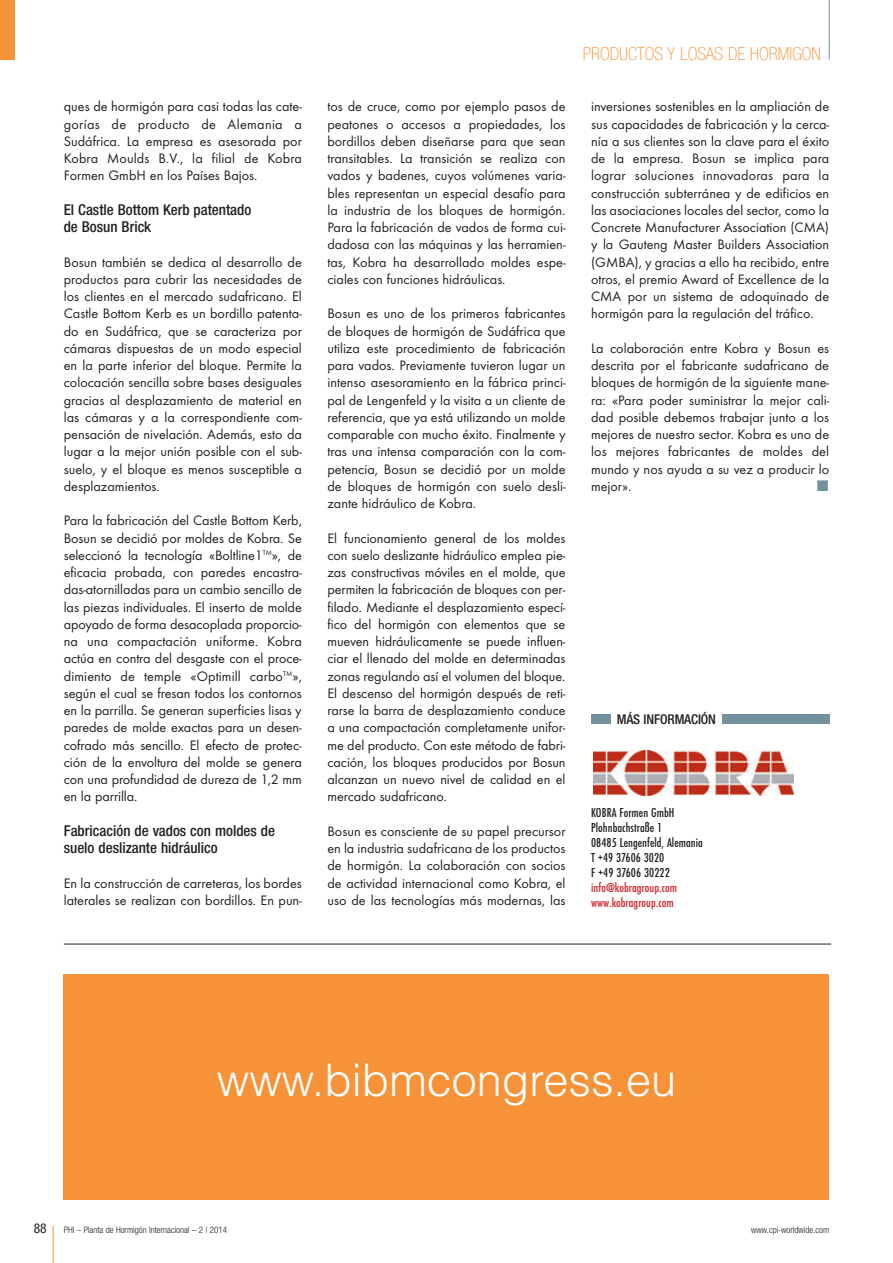
<style>
.page{position:relative;width:893px;height:1263px;background:#fff}
.page>*{position:absolute;margin:0;border:0;box-sizing:border-box;transform-origin:0 0}
.t1{font:300 45px "Helvetica";color:#fff}
.t2{font:100 condensed 18px "Helvetica Neue";color:#f69238}
.t3{font:500 condensed 15px/17.2px "Helvetica Neue";color:#231f20}
.t4{font:14.25px/17.2px "Futura T";color:#231f20;text-align:justify}
.t5{font:500 condensed 13.5px/15px "Futura T";letter-spacing:.005em;color:#231f20}
.t6{font:500 condensed 13.5px/15px "Futura T";letter-spacing:.005em;color:#d1232a}
.t7{font:500 condensed 13.5px "Helvetica Neue";letter-spacing:-.01em;color:#231f20}
.t8{font:condensed 13.5px "Helvetica Neue";color:#231f20}
.t9{font:300 condensed 9px "Helvetica Neue";color:#231f20}
</style>
<div class="page">
<hr style="left:53px;top:1226px;width:1px;height:37px;background:#f69238">
<hr style="left:829px;top:0;width:1px;height:60px;background:#73909f">
<div style="left:0;top:0;width:15px;height:60px;background:#f69238"></div>
<img style="left:593px;top:750px;width:200px;height:46px">
<div style="left:591px;top:714px;width:19px;height:10px;background:#73909f"></div>
<div style="left:722px;top:714px;width:107px;height:10px;background:#73909f"></div>
<div style="left:64px;top:974px;width:765px;height:225px;background:#f69238"></div>
<hr style="left:64px;top:944px;width:767px;height:1px;background:#231f20">
<p class="t4" style="left:64px;top:98px;width:240px">ques de hormigón para casi todas las cate&shy;gorías de producto de Alemania a Sudáfrica. La empresa es asesorada por Kobra Moulds B.V., la filial de Kobra Formen GmbH en los Países Bajos.</p>
<p class="t3" style="left:64px;top:201px;width:189px">El Castle Bottom Kerb patentado de Bosun Brick</p>
<p class="t4" style="left:64px;top:253px;width:240px">Bosun también se dedica al desarrollo de productos para cubrir las necesidades de los clientes en el mercado sudafricano. El Castle Bottom Kerb es un bordillo patenta&shy;do en Sudáfrica, que se caracteriza por cámaras dispuestas de un modo especial en la parte inferior del bloque. Permite la colocación sencilla sobre bases desiguales gracias al desplazamiento de material en las cámaras y a la correspondiente com&shy;pensación de nivelación. Además, esto da lugar a la mejor unión posible con el sub&shy;suelo, y el bloque es menos susceptible a desplazamientos.</p>
<p class="t4" style="left:64px;top:512px;width:240px">Para la fabricación del Castle Bottom Kerb, Bosun se decidió por moldes de Kobra. Se seleccionó la tecnología «Boltline1<sup>TM</sup>», de eficacia probada, con paredes encastra&shy;das-atornilladas para un cambio sencillo de las piezas individuales. El inserto de molde apoyado de forma desacoplada proporcio&shy;na una compactación uniforme. Kobra actúa en contra del desgaste con el proce&shy;dimiento de temple «Optimill carbo<sup>TM</sup>», según el cual se fresan todos los contornos en la parrilla. Se generan superficies lisas y paredes de molde exactas para un desen&shy;cofrado más sencillo. El efecto de protec&shy;ción de la envoltura del molde se genera con una profundidad de dureza de 1,2 mm en la parrilla.</p>
<p class="t3" style="left:64px;top:822px;width:213px">Fabricación de vados con moldes de suelo deslizante hidráulico</p>
<p class="t4" style="left:64px;top:874px;width:240px">En la construcción de carreteras, los bordes laterales se realizan con bordillos. En pun-</p>
<p class="t4" style="left:327px;top:98px;width:240px">tos de cruce, como por ejemplo pasos de peatones o accesos a propiedades, los bordillos deben diseñarse para que sean transitables. La transición se realiza con vados y badenes, cuyos volúmenes varia&shy;bles representan un especial desafío para la industria de los bloques de hormigón.<br>Para la fabricación de vados de forma cui&shy;dadosa con las máquinas y las herramien&shy;tas, Kobra ha desarrollado moldes espe&shy;ciales con funciones hidráulicas.</p>
<p class="t4" style="left:327px;top:305px;width:240px">Bosun es uno de los primeros fabricantes de bloques de hormigón de Sudáfrica que utiliza este procedimiento de fabricación para vados. Previamente tuvieron lugar un intenso asesoramiento en la fábrica princi&shy;pal de Lengenfeld y la visita a un cliente de referencia, que ya está utilizando un molde comparable con mucho éxito. Finalmente y tras una intensa comparación con la com&shy;petencia, Bosun se decidió por un molde de bloques de hormigón con suelo desli&shy;zante hidráulico de Kobra.</p>
<p class="t4" style="left:327px;top:529px;width:240px">El funcionamiento general de los moldes con suelo deslizante hidráulico emplea pie&shy;zas constructivas móviles en el molde, que permiten la fabricación de bloques con per&shy;filado. Mediante el desplazamiento especí&shy;fico del hormigón con elementos que se mueven hidráulicamente se puede influen&shy;ciar el llenado del molde en determinadas zonas regulando así el volumen del bloque.<br>El descenso del hormigón después de reti&shy;rarse la barra de desplazamiento conduce a una compactación completamente unifor&shy;me del producto. Con este método de fabri&shy;cación, los bloques producidos por Bosun alcanzan un nuevo nivel de calidad en el mercado sudafricano.</p>
<p class="t4" style="left:327px;top:822px;width:240px">Bosun es consciente de su papel precursor en la industria sudafricana de los productos de hormigón. La colaboración con socios de actividad internacional como Kobra, el uso de las tecnologías más modernas, las</p>
<p class="t2" style="left:583px;top:43px;width:239px">PRODUCTOS Y LOSAS DE HORMIGON</p>
<p class="t4" style="left:591px;top:98px;width:240px">inversiones sostenibles en la ampliación de sus capacidades de fabricación y la cerca&shy;nía a sus clientes son la clave para el éxito de la empresa. Bosun se implica para lograr soluciones innovadoras para la construcción subterránea y de edificios en las asociaciones locales del sector, como la Concrete Manufacturer Association (CMA) y la Gauteng Master Builders Association (GMBA), y gracias a ello ha recibido, entre otros, el premio Award of Excellence de la CMA por un sistema de adoquinado de hormigón para la regulación del tráfico.</p>
<p class="t4" style="left:591px;top:339px;width:240px">La colaboración entre Kobra y Bosun es descrita por el fabricante sudafricano de bloques de hormigón de la siguiente mane&shy;ra: «Para poder suministrar la mejor cali&shy;dad posible debemos trabajar junto a los mejores de nuestro sector. Kobra es uno de los mejores fabricantes de moldes del mundo y nos ayuda a su vez a producir lo mejor».</p>
<p class="t7" style="left:617px;top:711px;width:101px">MÁS INFORMACIÓN</p>
<p class="t5" style="left:591px;top:804px;width:113px">KOBRA Formen GmbH<br>Plohnbachstraße 1<br>08485 Lengenfeld, Alemania<br>T +49 37606 3020<br>F +49 37606 30222</p>
<p class="t6" style="left:591px;top:879px;width:88px">info@kobragroup.com www.kobragroup.com</p>
<h1 class="t1" style="left:217px;top:1044px;width:461px">www.bibmcongress.eu</h1>
<p class="t8" style="left:34px;top:1220px;width:14px">88</p>
<p class="t9" style="left:64px;top:1224px;width:165px">PHI – Planta de Hormigón Internacional – 2 | 2014</p>
<p class="t9" style="left:751px;top:1224px;width:79px">www.cpi-worldwide.com</p>
</div>
